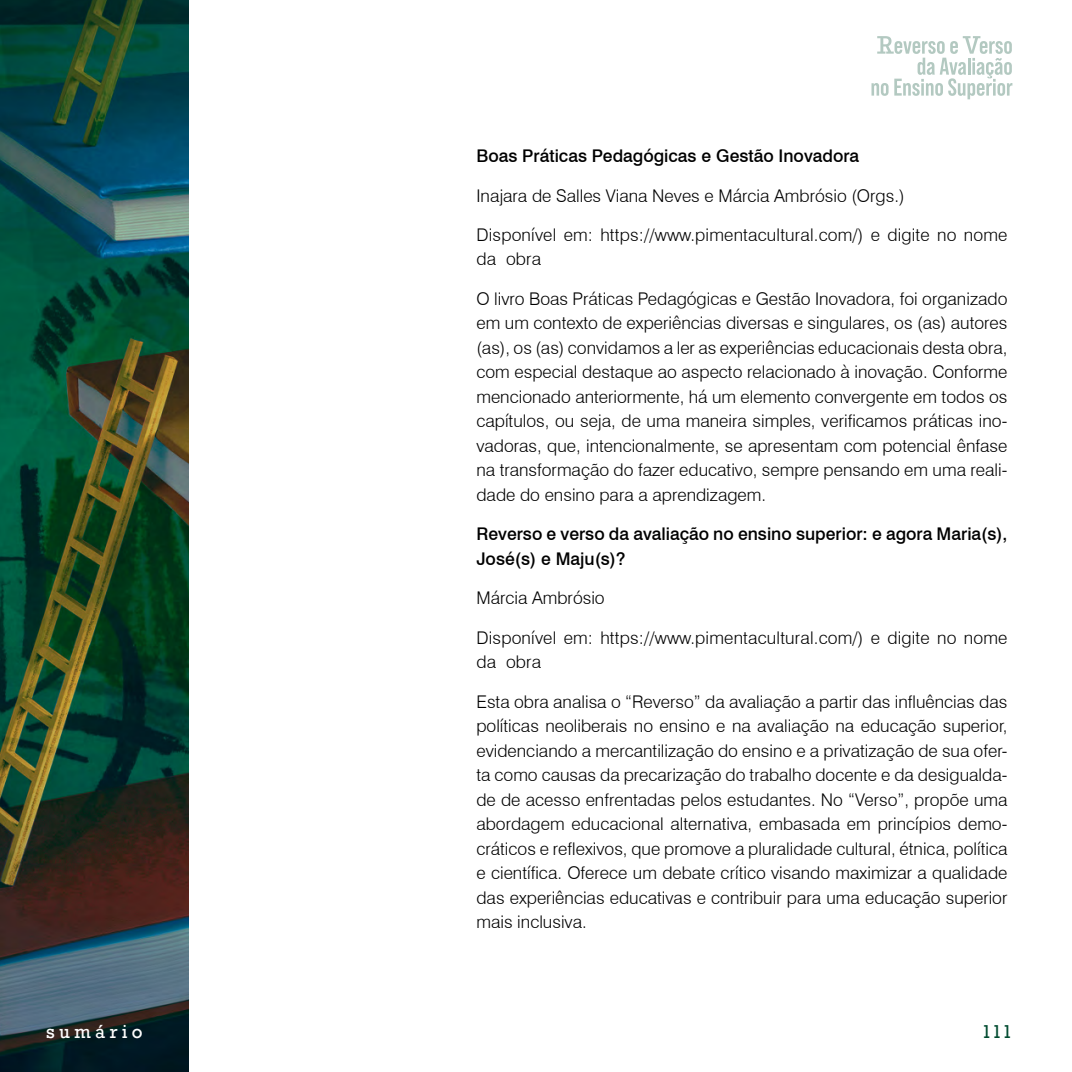
<style>
.page{position:relative;width:1072px;height:1072px;background:#fff}
.page>*{position:absolute;margin:0;border:0;box-sizing:border-box;transform-origin:0 0}
.t1{font:300 17.5px/24.5px "Swiss 721 BT";color:#000}
.t2{font:500 17.5px/24.5px "Swiss 721 BT";color:#000}
.t3{font:17.5px "Rockwell";letter-spacing:.25em;color:#fff}
.t4{font:17.5px "Rockwell";color:#004b30}
</style>
<div class="page">
<img style="left:0;top:0;width:189px;height:1071px">
<svg style="left:871px;top:36px;width:141px;height:63px"></svg>
<p class="t2" style="left:476px;top:144px;width:384px">Boas Práticas Pedagógicas e Gestão Inovadora</p>
<p class="t1" style="left:476px;top:183px;width:429px">Inajara de Salles Viana Neves e Márcia Ambrósio (Orgs.)</p>
<p class="t1" style="left:476px;top:222px;width:532px">Disponível em: https://www.pimentacultural.com/) e digite no nome da obra</p>
<p class="t1" style="left:476px;top:286px;width:532px;text-align:justify">O livro Boas Práticas Pedagógicas e Gestão Inovadora, foi organizado em um contexto de experiências diversas e singulares, os (as) autores (as), os (as) convidamos a ler as experiências educacionais desta obra, com especial destaque ao aspecto relacionado à inovação. Conforme mencionado anteriormente, há um elemento convergente em todos os capítulos, ou seja, de uma maneira simples, verificamos práticas ino&shy;vadoras, que, intencionalmente, se apresentam com potencial ênfase na transformação do fazer educativo, sempre pensando em uma reali&shy;dade do ensino para a aprendizagem.</p>
<p class="t2" style="left:476px;top:522px;width:532px">Reverso e verso da avaliação no ensino superior: e agora Maria(s),<br>José(s) e Maju(s)?</p>
<p class="t1" style="left:476px;top:585px;width:130px">Márcia Ambrósio</p>
<p class="t1" style="left:476px;top:625px;width:532px">Disponível em: https://www.pimentacultural.com/) e digite no nome da obra</p>
<p class="t1" style="left:476px;top:689px;width:532px;text-align:justify">Esta obra analisa o “Reverso” da avaliação a partir das influências das políticas neoliberais no ensino e na avaliação na educação superior, evidenciando a mercantilização do ensino e a privatização de sua ofer&shy;ta como causas da precarização do trabalho docente e da desigualda&shy;de de acesso enfrentadas pelos estudantes. No “Verso”, propõe uma abordagem educacional alternativa, embasada em princípios demo&shy;cráticos e reflexivos, que promove a pluralidade cultural, étnica, política e científica. Oferece um debate crítico visando maximizar a qualidade das experiências educativas e contribuir para uma educação superior mais inclusiva.</p>
<p class="t3" style="left:46px;top:1020px;width:98px">sumário</p>
<p class="t4" style="left:981px;top:1020px;width:32px">111</p>
</div>
